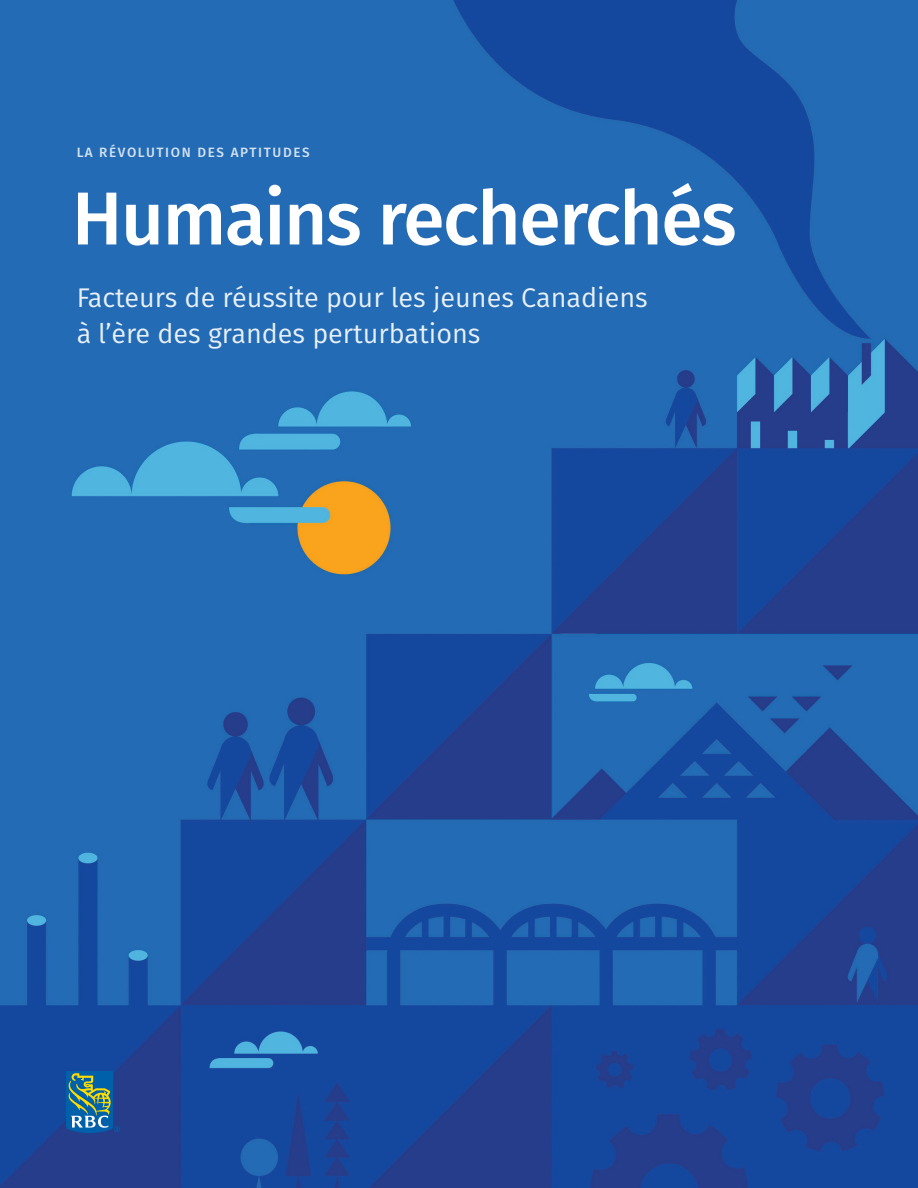
<style>
.page{position:relative;width:918px;height:1188px;background:#fff}
.page>*{position:absolute;margin:0;border:0;box-sizing:border-box;transform-origin:0 0}
.t1{font:500 75px "Fira Sans";letter-spacing:-.02em;color:#fff}
.t2{font:27px/36px "Fira Sans";color:#fff}
.t3{font:500 13.5px "Fira Sans";letter-spacing:.12em;color:#fff}
</style>
<div class="page">
<img style="left:0;top:0;width:918px;height:1188px">
<svg style="left:66px;top:1071px;width:54px;height:62px;background:#3c778e"></svg>
<p class="t3" style="left:76px;top:141px;width:235px">LA RÉVOLUTION DES APTITUDES</p>
<h1 class="t1" style="left:72px;top:158px;width:666px">Humains recherchés</h1>
<p class="t2" style="left:76px;top:279px;width:573px">Facteurs de réussite pour les jeunes Canadiens à l’ère des grandes perturbations</p>
</div>
